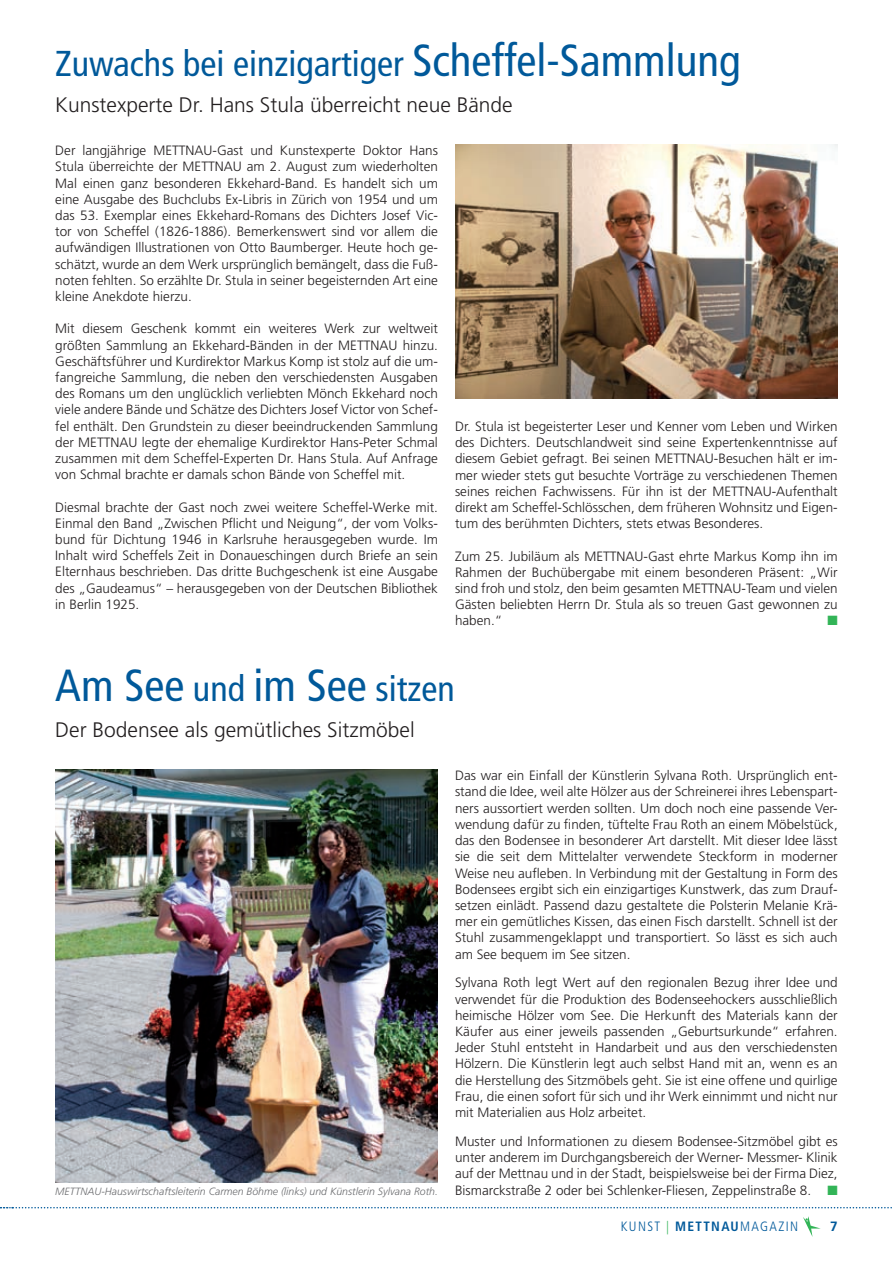
<style>
.page{position:relative;width:893px;height:1263px;background:#fff}
.page>*{position:absolute;margin:0;border:0;box-sizing:border-box;transform-origin:0 0}
.t1{font:condensed 45px "Frutiger";color:#00599a}
.t2{font:condensed 36px "Frutiger";color:#00599a}
.t3{font:300 21px "Frutiger";color:#231f20}
.t4{font:300 13.5px/16.2px "Frutiger";color:#231f20;text-align:justify}
.t5{font:300 condensed 13.5px "Frutiger";letter-spacing:.1em;color:#00599a}
.t6{font:700 13.5px "Frutiger";color:#00599a}
.t7{font:13.5px "Zapf Dingbats ITC";color:#32b457}
.t8{font:italic 300 10.5px "Frutiger";color:#6c6d70}
.s1{font-size:45px}
.s2{font-size:36px}
.s3{color:#32b457}
.s4{font-weight:700}
</style>
<div class="page">
<svg style="left:803px;top:1216px;width:18px;height:21px"></svg>
<svg style="left:0;top:1207px;width:892px;height:1px"></svg>
<img style="left:455px;top:145px;width:383px;height:254px">
<img style="left:55px;top:770px;width:383px;height:412px">
<h2 class="t2" style="left:55px;top:43px;width:687px">Zuwachs bei einzigartiger <span class="s1">Scheffel-Sammlung</span></h2>
<h3 class="t3" style="left:55px;top:93px;width:459px">Kunstexperte Dr. Hans Stula überreicht neue Bände</h3>
<p class="t4" style="left:55px;top:142px;width:119px">Der langjährige METTNAU</p>
<p class="t4" style="left:213px;top:142px;width:227px">-Gast und Kunstexperte Doktor Hans</p>
<p class="t4" style="left:55px;top:159px;width:148px">Stula überreichte der METTNAU</p>
<p class="t4" style="left:55px;top:159px;width:384px;text-indent:192px">am 2. August zum wiederholten Mal einen ganz besonderen Ekkehard-Band. Es handelt sich um eine Ausgabe des Buchclubs Ex-Libris in Zürich von 1954 und um das 53. Exemplar eines Ekkehard-Romans des Dichters Josef Vic&shy;tor von Scheffel (1826-1886). Bemerkenswert sind vor allem die aufwändigen Illustrationen von Otto Baumberger. Heute hoch ge&shy;schätzt, wurde an dem Werk ursprünglich bemängelt, dass die Fuß&shy;noten fehlten. So erzählte Dr. Stula in seiner begeisternden Art eine kleine Anekdote hierzu.</p>
<p class="t4" style="left:55px;top:321px;width:384px">Mit diesem Geschenk kommt ein weiteres Werk zur weltweit größten Sammlung an Ekkehard-Bänden in der Mettnau hinzu.<br>Geschäftsführer und Kurdirektor Markus Komp ist stolz auf die um&shy;fangreiche Sammlung, die neben den verschiedensten Ausgaben des Romans um den unglücklich verliebten Mönch Ekkehard noch viele andere Bände und Schätze des Dichters Josef Victor von Schef&shy;fel enthält. Den Grundstein zu dieser beeindruckenden Sammlung der METTNAU</p>
<p class="t4" style="left:55px;top:434px;width:384px;text-indent:87px">legte der ehemalige Kurdirektor Hans-Peter Schmal zusammen mit dem Scheffel-Experten Dr. Hans Stula. Auf Anfrage von Schmal brachte er damals schon Bände von Scheffel mit.</p>
<p class="t4" style="left:55px;top:499px;width:384px">Diesmal brachte der Gast noch zwei weitere Scheffel-Werke mit.<br>Einmal den Band „Zwischen Pflicht und Neigung“, der vom Volks&shy;bund für Dichtung 1946 in Karlsruhe herausgegeben wurde. Im Inhalt wird Scheffels Zeit in Donaueschingen durch Briefe an sein Elternhaus beschrieben. Das dritte Buchgeschenk ist eine Ausgabe des „Gaudeamus“ – herausgegeben von der Deutschen Bibliothek in Berlin 1925.</p>
<p class="t4" style="left:455px;top:418px;width:384px">Dr. Stula ist begeisterter Leser und Kenner vom Leben und Wirken des Dichters. Deutschlandweit sind seine Expertenkenntnisse auf diesem Gebiet gefragt. Bei seinen METTNAU</p>
<p class="t4" style="left:455px;top:451px;width:384px;text-indent:259px">-Besuchen hält er im&shy;mer wieder stets gut besuchte Vorträge zu verschiedenen Themen seines reichen Fachwissens. Für ihn ist der METTNAU</p>
<p class="t4" style="left:455px;top:483px;width:384px;text-indent:317px">-Aufenthalt direkt am Scheffel-Schlösschen, dem früheren Wohnsitz und Eigen&shy;tum des berühmten Dichters, stets etwas Besonderes.</p>
<p class="t4" style="left:455px;top:548px;width:150px">Zum 25. Jubiläum als METTNAU</p>
<p class="t4" style="left:455px;top:548px;width:384px;text-indent:189px">-Gast ehrte Markus Komp ihn im Rahmen der Buchübergabe mit einem besonderen Präsent: „Wir sind froh und stolz, den beim gesamten METTNAU</p>
<p class="t4" style="left:455px;top:580px;width:384px;text-indent:287px">-Team und vielen Gästen beliebten Herrn Dr. Stula als so treuen Gast gewonnen zu haben.“</p>
<p class="t7" style="left:827px;top:614px;width:12px">■</p>
<h1 class="t1" style="left:55px;top:660px;width:401px">Am See <span class="s2">und</span> im See <span class="s2">sitzen</span></h1>
<h3 class="t3" style="left:55px;top:718px;width:361px">Der Bodensee als gemütliches Sitzmöbel</h3>
<p class="t8" style="left:55px;top:1185px;width:384px">METTNAU-Hauswirtschaftsleiterin Carmen Böhme (links) und Künstlerin Sylvana Roth.</p>
<p class="t4" style="left:455px;top:767px;width:384px">Das war ein Einfall der Künstlerin Sylvana Roth. U rsprünglich ent&shy;stand die Idee, weil alte Hölzer aus der Schreinerei ihres Lebenspart&shy;ners aussortiert werden sollten. U m doch noch eine passende Ver&shy;wendung dafür zu finden, tüftelte Frau Roth an einem Möbelstück, das den Bodensee in besonderer Art darstellt. Mit dieser Idee lässt sie die seit dem Mittelalter verwendete Steckform in moderner Weise neu aufleben. In Verbindung mit der Gestaltung in Form des Bodensees ergibt sich ein einzigartiges Kunstwerk, das zum Drauf&shy;setzen einlädt. Passend dazu gestaltete die Polsterin Melanie Krä&shy;mer ein gemütliches Kissen, das einen Fisch darstellt. Schnell ist der Stuhl zusammengeklappt und transportiert. So lässt es sich auch am See bequem im See sitzen.</p>
<p class="t4" style="left:455px;top:975px;width:384px">Sylvana Roth legt Wert auf den regionalen Bezug ihrer Idee und verwendet für die Produktion des Bodenseehockers ausschließlich heimische Hölzer vom See. Die Herkunft des Materials kann der Käufer aus einer jeweils passenden „Geburtsurkunde“ erfahren.<br>Jeder Stuhl entsteht in Handarbeit und aus den verschiedensten Hölzern. Die Künstlerin legt auch selbst Hand mit an, wenn es an die Herstellung des Sitzmöbels geht. Sie ist eine offene und quirlige Frau, die einen sofort für sich und ihr Werk einnimmt und nicht nur mit Materialien aus Holz arbeitet.</p>
<p class="t4" style="left:455px;top:1133px;width:384px">Muster und Informationen zu diesem Bodensee-Sitzmöbel gibt es unter anderem im Durchgangsbereich der Werner- Messmer- Klinik auf der Mettnau und in der Stadt, beispielsweise bei der Firma Diez, Bismarckstraße 2 oder bei Schlenker-Fliesen, Zeppelinstraße 8. <span class="s3">■</span></p>
<p class="t5" style="left:621px;top:1219px;width:179px">KU NST <span class="s3">|</span> <span class="s4">METTNAU</span>MAGAZIN</p>
<p class="t6" style="left:830px;top:1218px;width:9px">7</p>
</div>
